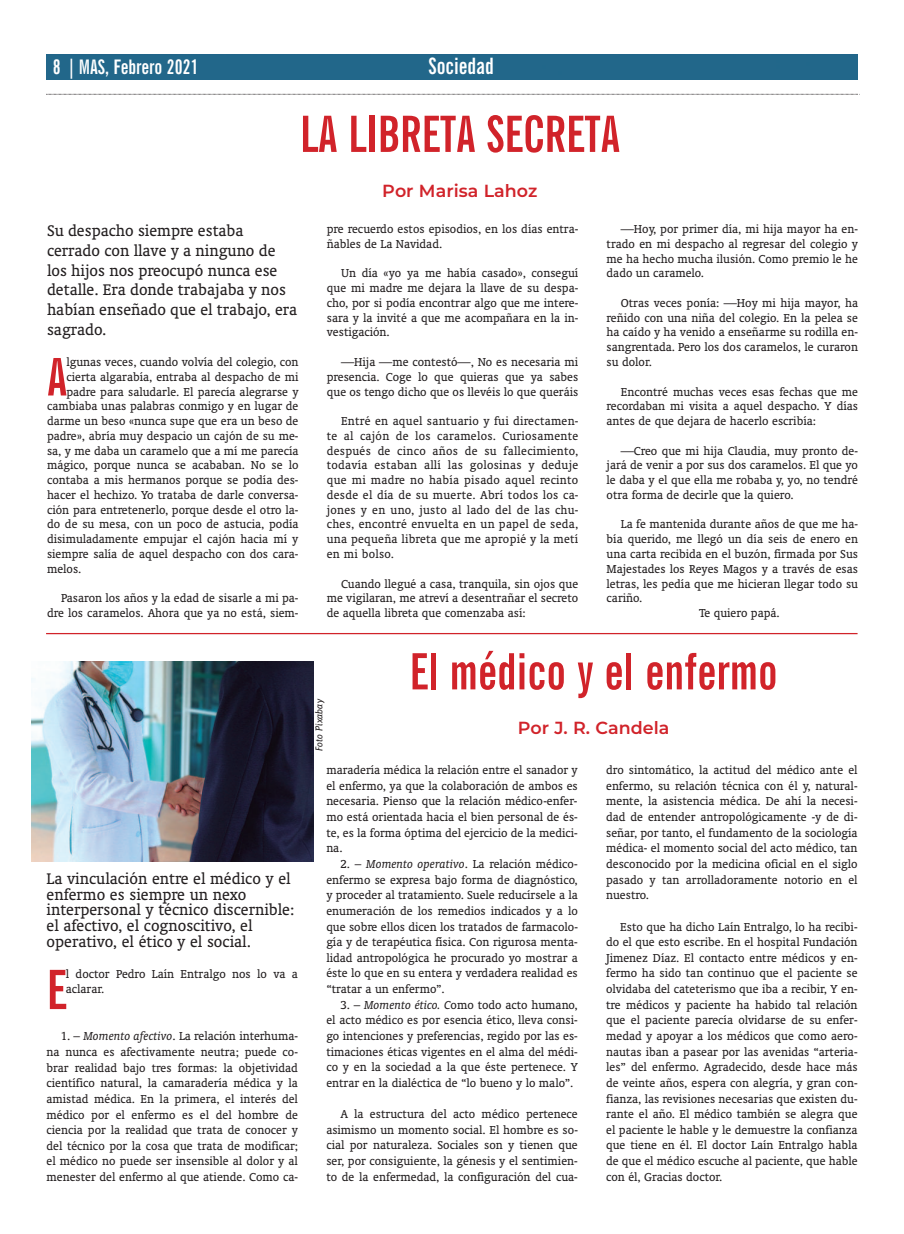
<style>
.page{position:relative;width:904px;height:1234px;background:#fff}
.page>*{position:absolute;margin:0;border:0;box-sizing:border-box;transform-origin:0 0}
.t1{font:700 extra-condensed 54.25px "News Gothic BT";color:#d1232a}
.t2{font:700 extra-condensed 51.88px "News Gothic BT";color:#d1232a}
.t3{font:700 extra-condensed 50px "News Gothic BT";color:#d1232a}
.t4{font:700 extra-condensed 22.5px "News Gothic BT";color:#fff}
.t5{font:700 extra-condensed 20px "News Gothic BT";color:#fff}
.t6{font:17.5px/19.8px "Oranda BT";color:#231f20}
.t7{font:600 17.5px "Montserrat";color:#d1232a}
.t8{font:13.12px/15.6px "Oranda BT";color:#231f20;text-align:justify}
.t9{font:italic 500 10px "Goudy Sans IT Cby BT";color:#231f20}
.s1{font-style:italic}
</style>
<div class="page">
<div style="left:46px;top:55px;width:811px;height:25px;background:#22678a"></div>
<svg style="left:47px;top:94px;width:813px;height:1px"></svg>
<hr style="left:46px;top:633px;width:811px;height:1px;background:#d1232a">
<img style="left:32px;top:661px;width:282px;height:200px">
<p class="t5" style="left:53px;top:55px;width:147px">8 | MAS, Febrero 2021</p>
<p class="t4" style="left:428px;top:53px;width:67px">Sociedad</p>
<p class="t3" style="left:300px;top:105px;width:321px">LA LIBRETA SECRETA</p>
<p class="t7" style="left:382px;top:184px;width:157px">Por Marisa Lahoz</p>
<p class="t6" style="left:47px;top:222px;width:252px">Su despacho siempre estaba cerrado con llave y a ninguno de los hijos nos preocupó nunca ese detalle. Era donde trabajaba y nos habían enseñado que el trabajo, era sagrado.</p>
<p class="t2" style="left:47px;top:347px;width:21px">A</p>
<p class="t8" style="left:66px;top:355px;width:233px">lgunas veces, cuando volvía del colegio, con</p>
<p class="t8" style="left:66px;top:370px;width:233px">cierta algarabía, entraba al despacho de mi</p>
<p class="t8" style="left:66px;top:384px;width:233px">padre para saludarle. El parecía alegrarse y</p>
<p class="t8" style="left:47px;top:399px;width:253px">cambiaba unas palabras conmigo y en lugar de</p>
<p class="t8" style="left:47px;top:414px;width:253px">darme un beso «nunca supe que era un beso de</p>
<p class="t8" style="left:47px;top:429px;width:253px">padre», abría muy despacio un cajón de su me-</p>
<p class="t8" style="left:47px;top:443px;width:253px">sa, y me daba un caramelo que a mí me parecía</p>
<p class="t8" style="left:47px;top:458px;width:253px">mágico, porque nunca se acababan. No se lo</p>
<p class="t8" style="left:47px;top:473px;width:253px">contaba a mis hermanos porque se podía des-</p>
<p class="t8" style="left:47px;top:488px;width:253px">hacer el hechizo. Yo trataba de darle conversa-</p>
<p class="t8" style="left:47px;top:503px;width:253px">ción para entretenerlo, porque desde el otro la-</p>
<p class="t8" style="left:47px;top:517px;width:253px">do de su mesa, con un poco de astucia, podía</p>
<p class="t8" style="left:47px;top:532px;width:253px">disimuladamente empujar el cajón hacia mí y</p>
<p class="t8" style="left:47px;top:547px;width:253px">siempre salía de aquel despacho con dos cara-</p>
<p class="t8" style="left:47px;top:562px;width:36px">melos.</p>
<p class="t8" style="left:47px;top:592px;width:253px;line-height:14.8px;text-align:right">Pasaron los años y la edad de sisarle a mi pa&shy;dre los caramelos. Ahora que ya no está, siem-</p>
<p class="t6" style="left:47px;top:872px;width:249px;line-height:15.6px">La vinculación entre el médico y el enfermo es siempre un nexo interpersonal y técnico discernible: el afectivo, el cognoscitivo, el operativo, el ético y el social.</p>
<p class="t1" style="left:47px;top:958px;width:22px">E</p>
<p class="t8" style="left:66px;top:966px;width:233px">l doctor Pedro Laín Entralgo nos lo va a aclarar.</p>
<p class="t8" style="left:47px;top:1029px;width:253px;text-indent:14px">1. – <span class="s1">Momento afectivo</span>. La relación interhuma&shy;na nunca es afectivamente neutra; puede co&shy;brar realidad bajo tres formas: la objetividad científico natural, la camaradería médica y la amistad médica. En la primera, el interés del médico por el enfermo es el del hombre de ciencia por la realidad que trata de conocer y del técnico por la cosa que trata de modificar; el médico no puede ser insensible al dolor y al menester del enfermo al que atiende. Como ca-</p>
<p class="t8" style="left:327px;top:222px;width:253px;line-height:14.8px">pre recuerdo estos episodios, en los días entra&shy;ñables de La Navidad.</p>
<p class="t8" style="left:327px;top:267px;width:253px;line-height:14.8px;text-indent:14px">Un día «yo ya me había casado», conseguí que mi madre me dejara la llave de su despa&shy;cho, por si podía encontrar algo que me intere&shy;sara y la invité a que me acompañara en la in&shy;vestigación.</p>
<p class="t8" style="left:327px;top:355px;width:253px;line-height:14.8px;text-indent:14px">—Hija —me contestó—, No es necesaria mi presencia. Coge lo que quieras que ya sabes que os tengo dicho que os llevéis lo que queráis</p>
<p class="t8" style="left:327px;top:414px;width:253px;line-height:14.8px;text-indent:14px">Entré en aquel santuario y fui directamen&shy;te al cajón de los caramelos. Curiosamente después de cinco años de su fallecimiento, todavía estaban allí las golosinas y deduje que mi madre no había pisado aquel recinto desde el día de su muerte. Abrí todos los ca&shy;jones y en uno, justo al lado del de las chu&shy;ches, encontré envuelta en un papel de seda, una pequeña libreta que me apropié y la metí en mi bolso.</p>
<p class="t8" style="left:327px;top:577px;width:253px;line-height:14.8px;text-indent:14px">Cuando llegué a casa, tranquila, sin ojos que me vigilaran, me atreví a desentrañar el secreto de aquella libreta que comenzaba así:</p>
<p class="t8" style="left:606px;top:222px;width:253px;line-height:14.8px;text-indent:14px">—Hoy, por primer día, mi hija mayor ha en&shy;trado en mi despacho al regresar del colegio y me ha hecho mucha ilusión. Como premio le he dado un caramelo.</p>
<p class="t8" style="left:606px;top:296px;width:253px;line-height:14.8px;text-indent:14px">Otras veces ponía: —Hoy mi hija mayor, ha reñido con una niña del colegio. En la pelea se ha caído y ha venido a enseñarme su rodilla en&shy;sangrentada. Pero los dos caramelos, le curaron su dolor.</p>
<p class="t8" style="left:606px;top:385px;width:253px;line-height:14.8px;text-indent:14px">Encontré muchas veces esas fechas que me recordaban mi visita a aquel despacho. Y días antes de que dejara de hacerlo escribía:</p>
<p class="t8" style="left:606px;top:444px;width:253px;line-height:14.8px;text-indent:14px">—Creo que mi hija Claudia, muy pronto de&shy;jará de venir a por sus dos caramelos. El que yo le daba y el que ella me robaba y, yo, no tendré otra forma de decirle que la quiero.</p>
<p class="t8" style="left:621px;top:517px;width:239px">La fe mantenida durante años de que me ha-</p>
<p class="t8" style="left:606px;top:532px;width:253px">bía querido, me llegó un día seis de enero en</p>
<p class="t8" style="left:606px;top:547px;width:253px">una carta recibida en el buzón, firmada por Sus</p>
<p class="t8" style="left:606px;top:562px;width:253px">Majestades los Reyes Magos y a través de esas</p>
<p class="t8" style="left:606px;top:576px;width:253px">letras, les pedía que me hicieran llegar todo su</p>
<p class="t8" style="left:606px;top:591px;width:37px">cariño.</p>
<p class="t8" style="left:699px;top:606px;width:82px">Te quiero papá.</p>
<p class="t9" style="left:315px;top:750px;width:53px;rotate:-90deg">Foto Pixabay</p>
<p class="t3" style="left:409px;top:642px;width:370px">El médico y el enfermo</p>
<p class="t7" style="left:517px;top:721px;width:153px">Por J. R. Candela</p>
<p class="t8" style="left:326px;top:763px;width:253px">maradería médica la relación entre el sanador y el enfermo, ya que la colaboración de ambos es necesaria. Pienso que la relación médico-enfer&shy;mo está orientada hacia el bien personal de és&shy;te, es la forma óptima del ejercicio de la medici&shy;na.</p>
<p class="t8" style="left:326px;top:857px;width:253px;text-indent:14px">2. – <span class="s1">Momento operativo</span>. La relación médico&shy;enfermo se expresa bajo forma de diagnóstico, y proceder al tratamiento. Suele reducírsele a la enumeración de los remedios indicados y a lo que sobre ellos dicen los tratados de farmacolo&shy;gía y de terapéutica física. Con rigurosa menta&shy;lidad antropológica he procurado yo mostrar a éste lo que en su entera y verdadera realidad es “tratar a un enfermo”.</p>
<p class="t8" style="left:326px;top:997px;width:253px;text-indent:14px">3. – <span class="s1">Momento ético. C</span>omo todo acto humano, el acto médico es por esencia ético, lleva consi&shy;go intenciones y preferencias, regido por las es&shy;timaciones éticas vigentes en el alma del médi&shy;co y en la sociedad a la que éste pertenece. Y entrar en la dialéctica de “lo bueno y lo malo”.</p>
<p class="t8" style="left:326px;top:1107px;width:253px;text-indent:14px">A la estructura del acto médico pertenece asimismo un momento social. El hombre es so&shy;cial por naturaleza. Sociales son y tienen que ser, por consiguiente, la génesis y el sentimien&shy;to de la enfermedad, la configuración del cua-</p>
<p class="t8" style="left:606px;top:763px;width:253px">dro sintomático, la actitud del médico ante el enfermo, su relación técnica con él y, natural&shy;mente, la asistencia médica. De ahí la necesi&shy;dad de entender antropológicamente -y de di&shy;señar, por tanto, el fundamento de la sociología médica- el momento social del acto médico, tan desconocido por la medicina oficial en el siglo pasado y tan arrolladoramente notorio en el nuestro.</p>
<p class="t8" style="left:606px;top:919px;width:253px;text-indent:14px">Esto que ha dicho Laín Entralgo, lo ha recibi&shy;do el que esto escribe. En el hospital Fundación Jimenez Díaz. El contacto entre médicos y en&shy;fermo ha sido tan continuo que el paciente se olvidaba del cateterismo que iba a recibir, Y en&shy;tre médicos y paciente ha habido tal relación que el paciente parecía olvidarse de su enfer&shy;medad y apoyar a los médicos que como aero&shy;nautas iban a pasear por las avenidas “arteria&shy;les” del enfermo. Agradecido, desde hace más de veinte años, espera con alegría, y gran con&shy;fianza, las revisiones necesarias que existen du&shy;rante el año. El médico también se alegra que el paciente le hable y le demuestre la confianza que tiene en él. El doctor Laín Entralgo habla de que el médico escuche al paciente, que hable con él, Gracias doctor.</p>
</div>
